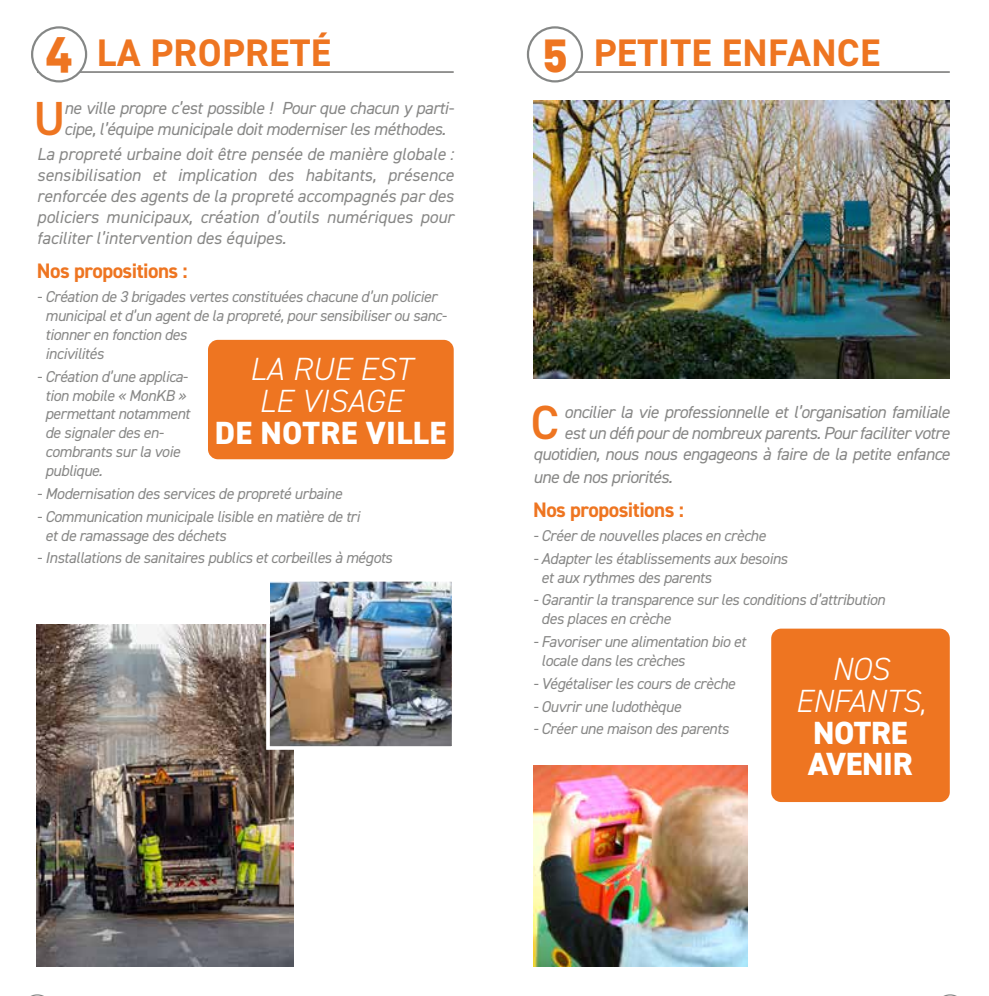
<style>
.page{position:relative;width:989px;height:996px;background:#fff}
.page>*{position:absolute;margin:0;border:0;box-sizing:border-box;transform-origin:0 0}
.t1{font:600 47.95px "DIN2014";color:#ee7521}
.t2{font:46.2px "DIN Black Alternate";color:#ee7521}
.t3{font:700 38.5px "DIN2014";letter-spacing:.01em;color:#ee7521}
.t4{font:italic 300 32.2px/31.7px "DIN2014";letter-spacing:.005em;color:#fff}
.t5{font:800 32.2px/31.7px "DIN2014";letter-spacing:-.005em;color:#fff}
.t6{font:700 21px "DIN2014";letter-spacing:-.025em;color:#ee7521}
.t7{font:italic 17.5px/21px "DIN2014";letter-spacing:-.03em;color:#878786}
.t8{font:italic 15.75px/18.9px "DIN2014";letter-spacing:-.025em;color:#878786}
</style>
<div class="page">
<svg style="left:31px;top:994px;width:13px;height:2px"></svg>
<svg style="left:943px;top:994px;width:14px;height:2px"></svg>
<hr style="left:37px;top:71px;width:417px;height:2px;background:#878786">
<hr style="left:539px;top:71px;width:411px;height:2px;background:#878786">
<div style="left:208px;top:340px;width:246px;height:119px;background:#ee7521;border-radius:10px"></div>
<img style="left:37px;top:625px;width:256px;height:342px">
<img style="left:533px;top:101px;width:417px;height:277px">
<img style="left:533px;top:765px;width:215px;height:202px">
<div style="left:771px;top:629px;width:179px;height:173px;background:#ee7521;border-radius:10px"></div>
<img style="left:271px;top:583px;width:179px;height:162px">
<div style="left:266px;top:578px;width:189px;height:172px;border:4px solid #fff"></div>
<div style="left:528px;top:27px;width:54px;height:54px;background:#fff;border-radius:50%"></div>
<div style="left:527px;top:26px;width:56px;height:56px;border:2px solid #858786;border-radius:50%"></div>
<div style="left:32px;top:27px;width:54px;height:54px;background:#fff;border-radius:50%"></div>
<div style="left:31px;top:26px;width:56px;height:56px;border:2px solid #858786;border-radius:50%"></div>
<h3 class="t3" style="left:97px;top:27px;width:236px">LA PROPRETÉ</h3>
<h3 class="t3" style="left:594px;top:27px;width:288px">PETITE ENFANCE</h3>
<h2 class="t2" style="left:45px;top:19px;width:30px">4</h2>
<h2 class="t2" style="left:542px;top:19px;width:28px">5</h2>
<h1 class="t1" style="left:33px;top:87px;width:34px">U</h1>
<p class="t7" style="left:64px;top:97px;width:391px">ne ville propre c’est possible ! Pour que chacun y parti&shy;cipe, l’équipe municipale doit moderniser les méthodes.</p>
<p class="t7" style="left:37px;top:143px;width:418px;text-align:justify">La propreté urbaine doit être pensée de manière globale : sensibilisation et implication des habitants, présence renforcée des agents de la propreté accompagnés par des policiers municipaux, création d’outils numériques pour faciliter l’intervention des équipes.</p>
<h3 class="t6" style="left:37px;top:257px;width:152px">Nos propositions :</h3>
<p class="t8" style="left:45px;top:287px;width:403px;text-indent:-8px">- Création de 3 brigades vertes constituées chacune d’un policier municipal et d’un agent de la propreté, pour sensibiliser ou sanc&shy;tionner en fonction des<br>incivilités</p>
<p class="t8" style="left:45px;top:366px;width:146px;text-indent:-8px">- Création d’une applica&shy;tion mobile « MonKB » permettant notamment de signaler des en&shy;combrants sur la voie publique.</p>
<p class="t8" style="left:37px;top:484px;width:307px">- Modernisation des services de propreté urbaine</p>
<p class="t8" style="left:45px;top:506px;width:316px;text-indent:-8px">- Communication municipale lisible en matière de tri et de ramassage des déchets</p>
<p class="t8" style="left:37px;top:548px;width:357px">- Installations de sanitaires publics et corbeilles à mégots</p>
<h3 class="t4" style="left:249px;top:353px;width:164px">LA RUE EST<br>LE VISAGE</h3>
<h3 class="t5" style="left:215px;top:417px;width:233px">DE NOTRE VILLE</h3>
<p class="t7" style="left:533px;top:401px;width:418px;text-align:right">oncilier la vie professionnelle et l’organisation familiale<br>est un défi pour de nombreux parents. Pour faciliter votre quotidien, nous nous engageons à faire de la petite enfance</p>
<p class="t7" style="left:533px;top:466px;width:141px">une de nos priorités.</p>
<h3 class="t6" style="left:533px;top:496px;width:152px">Nos propositions :</h3>
<p class="t8" style="left:533px;top:526px;width:234px">- Créer de nouvelles places en crèche</p>
<p class="t8" style="left:541px;top:549px;width:248px;text-indent:-8px">- Adapter les établissements aux besoins et aux rythmes des parents</p>
<p class="t8" style="left:541px;top:590px;width:345px;text-indent:-8px">- Garantir la transparence sur les conditions d’attribution des places en crèche</p>
<p class="t8" style="left:541px;top:632px;width:206px;text-indent:-8px">- Favoriser une alimentation bio et locale dans les crèches</p>
<p class="t8" style="left:533px;top:674px;width:204px">- Végétaliser les cours de crèche</p>
<p class="t8" style="left:533px;top:696px;width:149px">- Ouvrir une ludothèque</p>
<p class="t8" style="left:533px;top:719px;width:197px">- Créer une maison des parents</p>
<h1 class="t1" style="left:531px;top:391px;width:30px">C</h1>
<h3 class="t4" style="left:795px;top:653px;width:132px;text-align:center">NOS<br>ENFANTS,</h3>
<h3 class="t5" style="left:808px;top:717px;width:106px">NOTRE<br>AVENIR</h3>
</div>
